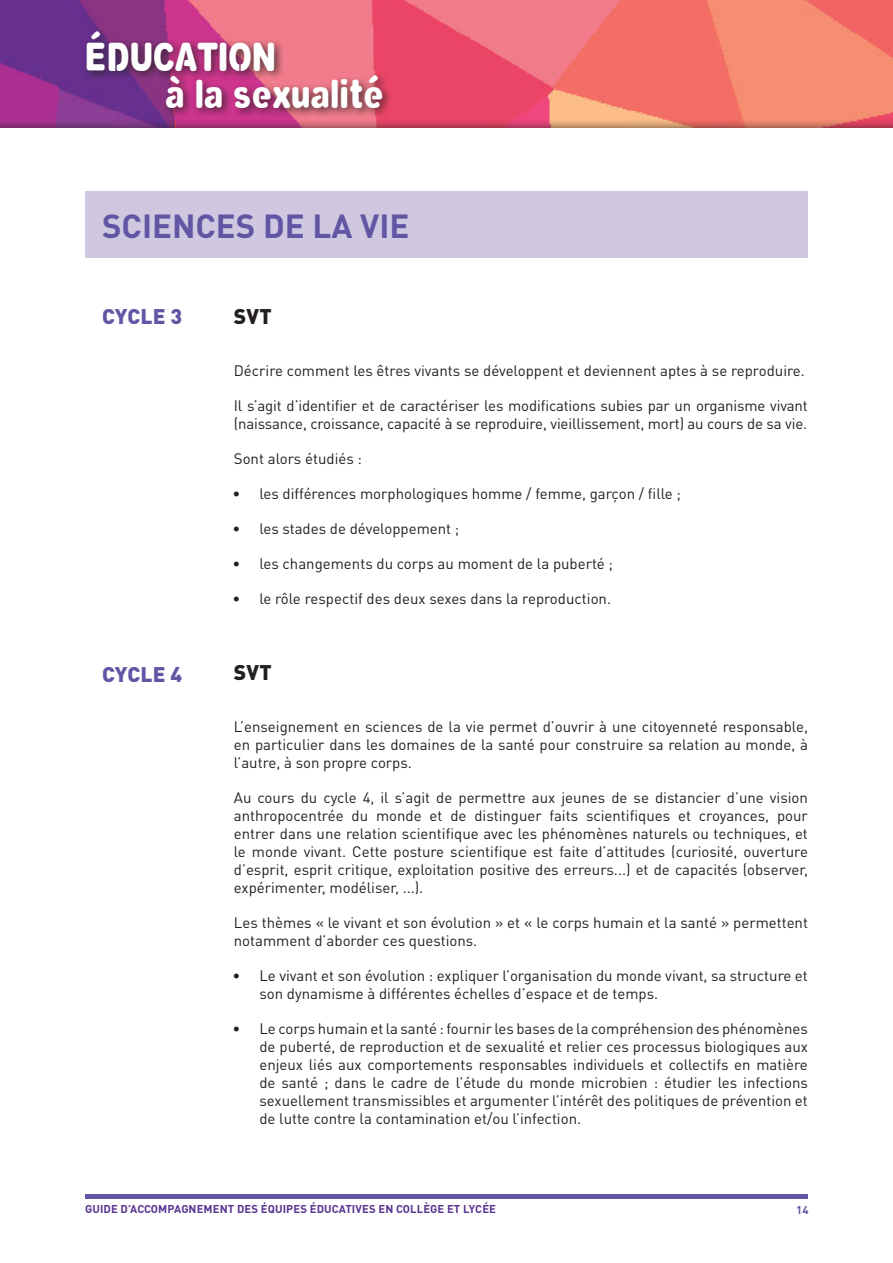
<style>
.page{position:relative;width:893px;height:1263px;background:#fff}
.page>*{position:absolute;margin:0;border:0;box-sizing:border-box;transform-origin:0 0}
.t1{font:700 39.3px/37.5px "Vinyl Cuts";color:#fff}
.T1{font:700 33px "DIN Pro";color:#6156a4}
.T2{font:900 21px "DIN Pro";letter-spacing:.005em;color:#6156a4}
.T2-2{font:900 21px "DIN Pro";letter-spacing:.01em;color:#231f20}
.t2{font:15px/18px "DIN Pro";color:#231f20}
.t3{font:700 11.25px "DIN Pro";letter-spacing:.01em;color:#593591}
.t4{font:700 11.25px "DIN Pro";color:#6156a4}
</style>
<div class="page">
<hr style="left:85px;top:1194px;width:723px;height:4px;background:#6156a4">
<div style="left:0;top:0;width:893px;height:128px;background:#231f20;opacity:.75"></div>
<div style="left:82px;top:26px;width:311px;height:93px;background:#231f20;opacity:.75"></div>
<div style="left:85px;top:191px;width:723px;height:67px;background:#d0c8e1"></div>
<h1 class="t1" style="left:165px;top:36px;width:221px;text-indent:-80px">ÉDUCATION<br>à la sexualité</h1>
<p class="T1" style="left:102px;top:204px;width:309px">SCIENCES DE LA VIE</p>
<p class="T2" style="left:102px;top:302px;width:82px">CYCLE 3</p>
<p class="T2" style="left:102px;top:660px;width:82px">CYCLE 4</p>
<p class="T2-2" style="left:234px;top:302px;width:39px">SVT</p>
<p class="t2" style="left:234px;top:361px;width:573px">Décrire comment les êtres vivants se développent et deviennent aptes à se reproduire.</p>
<p class="t2" style="left:234px;top:396px;width:575px">Il s’agit d’identifier et de caractériser les modifications subies par un organisme vivant (naissance, croissance, capacité à se reproduire, vieillissement, mort) au cours de sa vie.</p>
<p class="t2" style="left:234px;top:449px;width:130px">Sont alors étudiés :</p>
<p class="t2" style="left:232px;top:484px;width:450px">• les différences morphologiques homme / femme, garçon / fille ;</p>
<p class="t2" style="left:232px;top:519px;width:229px">• les stades de développement ;</p>
<p class="t2" style="left:232px;top:554px;width:382px">• les changements du corps au moment de la puberté ;</p>
<p class="t2" style="left:232px;top:589px;width:380px">• le rôle respectif des deux sexes dans la reproduction.</p>
<p class="T2-2" style="left:234px;top:658px;width:39px">SVT</p>
<p class="t2" style="left:234px;top:717px;width:576px;text-align:justify">L’enseignement en sciences de la vie permet d’ouvrir à une citoyenneté responsable, en particulier dans les domaines de la santé pour construire sa relation au monde, à l’autre, à son propre corps.</p>
<p class="t2" style="left:234px;top:788px;width:576px;text-align:justify">Au cours du cycle 4, il s’agit de permettre aux jeunes de se distancier d’une vision anthropocentrée du monde et de distinguer faits scientifiques et croyances, pour entrer dans une relation scientifique avec les phénomènes naturels ou techniques, et le monde vivant. Cette posture scientifique est faite d’attitudes (curiosité, ouverture d’esprit, esprit critique, exploitation positive des erreurs...) et de capacités (observer, expérimenter, modéliser, ...).</p>
<p class="t2" style="left:234px;top:913px;width:576px">Les thèmes « le vivant et son évolution » et « le corps humain et la santé » permettent notamment d’aborder ces questions.</p>
<p class="t2" style="left:259px;top:966px;width:550px;text-indent:-27px">• Le vivant et son évolution : expliquer l’organisation du monde vivant, sa structure et son dynamisme à différentes échelles d’espace et de temps.</p>
<p class="t2" style="left:259px;top:1019px;width:550px;text-align:justify;text-indent:-27px">• Le corps humain et la santé : fournir les bases de la compréhension des phénomènes de puberté, de reproduction et de sexualité et relier ces processus biologiques aux enjeux liés aux comportements responsables individuels et collectifs en matière de santé ; dans le cadre de l’étude du monde microbien : étudier les infections sexuellement transmissibles et argumenter l’intérêt des politiques de prévention et de lutte contre la contamination et/ou l’infection.</p>
<p class="t3" style="left:85px;top:1201px;width:412px">GUIDE D’ACCOMPAGNEMENT DES ÉQUIPES ÉDUCATIVES EN COLLÈGE ET LYCÉE</p>
<p class="t4" style="left:796px;top:1202px;width:14px">14</p>
</div>
